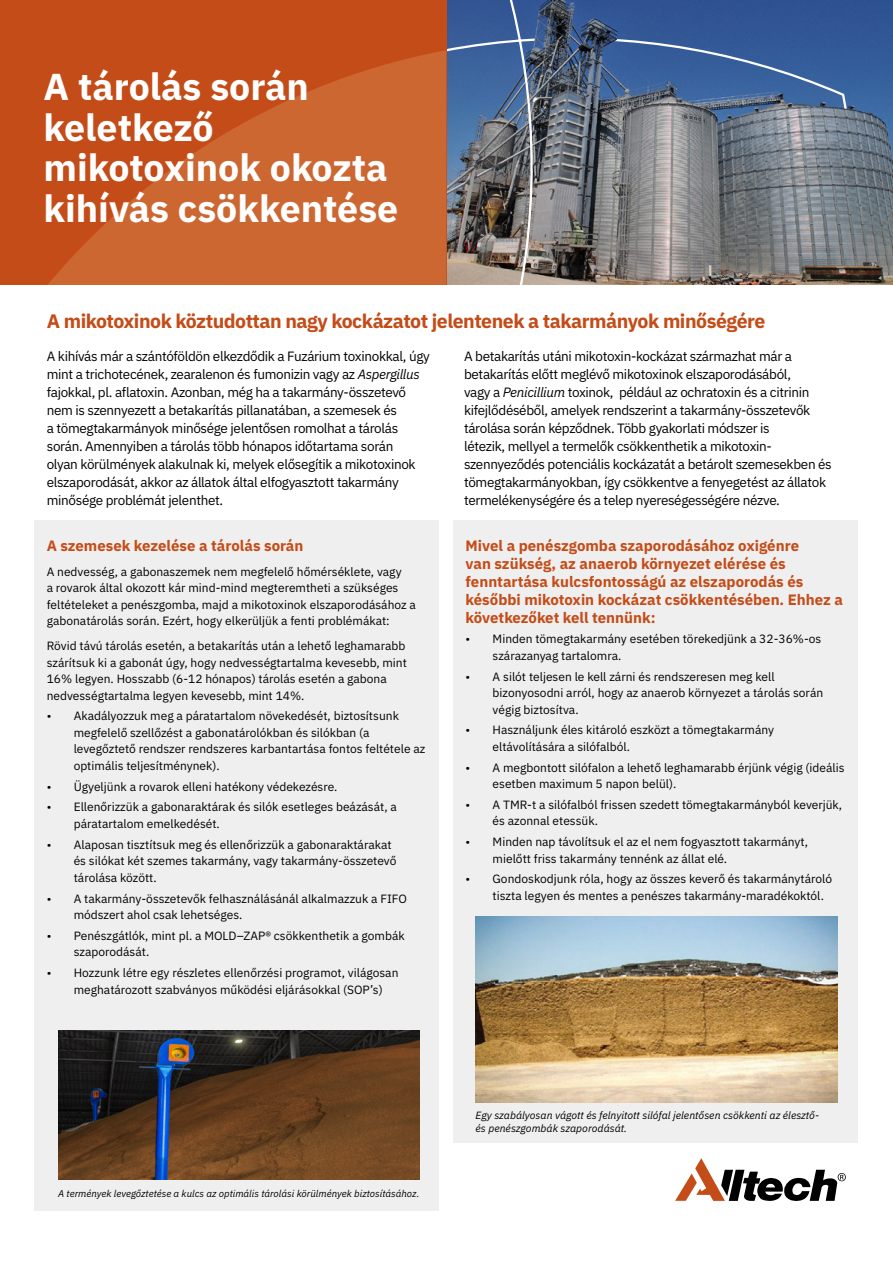
<style>
.page{position:relative;width:893px;height:1263px;background:#fff}
.page>*{position:absolute;margin:0;border:0;box-sizing:border-box;transform-origin:0 0}
.t1{font:700 37.5px/40.5px "IBM Plex Sans";color:#fff}
.t2{font:700 19.5px "IBM Plex Sans";letter-spacing:-.025em;color:#c44c18}
.t3{font:700 15px/18px "IBM Plex Sans";color:#c44c18}
.t4{font:13.5px/18px "IBM Plex Sans";letter-spacing:-.025em;color:#000}
.t5{font:12px/16.5px "IBM Plex Sans";color:#000}
.t6{font:italic 10.5px/12.6px "IBM Plex Sans";color:#000}
.t7{font:italic 9.75px "IBM Plex Sans";color:#000}
.s1{font-style:italic}
</style>
<div class="page">
<img style="left:878px;top:0;width:15px;height:285px">
<img style="left:446px;top:0;width:432px;height:285px">
<div style="left:0;top:0;width:446px;height:285px;background:#c44c18"></div>
<svg style="left:48px;top:50px;width:398px;height:235px;fill:#cd6732"></svg>
<div style="left:34px;top:520px;width:404px;height:690px;background:#f0efef"></div>
<div style="left:454px;top:520px;width:404px;height:622px;background:#f0efef"></div>
<img style="left:476px;top:916px;width:361px;height:187px">
<img style="left:58px;top:1030px;width:362px;height:149px">
<svg style="left:675px;top:1158px;width:171px;height:43px"></svg>
<h1 class="t1" style="left:44px;top:64px;width:356px">A tárolás során keletkező mikotoxinok okozta kihívás csökkentése</h1>
<h2 class="t2" style="left:47px;top:305px;width:720px">A mikotoxinok köztudottan nagy kockázatot jelentenek a takarmányok minőségére</h2>
<p class="t4" style="left:47px;top:346px;width:385px">A kihívás már a szántóföldön elkezdődik a Fuzárium toxinokkal, úgy mint a trichotecének, zearalenon és fumonizin vagy az <span class="s1">Aspergillus </span>fajokkal, pl. aflatoxin. Azonban, még ha a takarmány-összetevő nem is szennyezett a betakarítás pillanatában, a szemesek és<br>a tömegtakarmányok minősége jelentősen romolhat a tárolás során. Amennyiben a tárolás több hónapos időtartama során<br>olyan körülmények alakulnak ki, melyek elősegítik a mikotoxinok elszaporodását, akkor az állatok által elfogyasztott takarmány minősége problémát jelenthet.</p>
<p class="t4" style="left:464px;top:346px;width:369px">A betakarítás utáni mikotoxin-kockázat származhat már a betakarítás előtt meglévő mikotoxinok elszaporodásából,<br>vagy a <span class="s1">Penicillium</span> toxinok, például az ochratoxin és a citrinin kifejlődéséből, amelyek rendszerint a takarmány-összetevők tárolása során képződnek. Több gyakorlati módszer is<br>létezik, mellyel a termelők csökkenthetik a mikotoxin&shy;szennyeződés potenciális kockázatát a betárolt szemesekben és tömegtakarmányokban, így csökkentve a fenyegetést az állatok termelékenységére és a telep nyereségességére nézve.</p>
<p class="t3" style="left:47px;top:535px;width:258px">A szemesek kezelése a tárolás során</p>
<p class="t5" style="left:47px;top:562px;width:371px">A nedvesség, a gabonaszemek nem megfelelő hőmérséklete, vagy<br>a rovarok által okozott kár mind-mind megteremtheti a szükséges feltételeket a penészgomba, majd a mikotoxinok elszaporodásához a gabonatárolás során. Ezért, hogy elkerüljük a fenti problémákat:</p>
<p class="t5" style="left:47px;top:637px;width:362px">Rövid távú tárolás esetén, a betakarítás után a lehető leghamarabb szárítsuk ki a gabonát úgy, hogy nedvességtartalma kevesebb, mint 16% legyen. Hosszabb (6-12 hónapos) tárolás esetén a gabona nedvességtartalma legyen kevesebb, mint 14%.</p>
<p class="t5" style="left:74px;top:707px;width:353px;text-indent:-27px">• Akadályozzuk meg a páratartalom növekedését, biztosítsunk megfelelő szellőzést a gabonatárolókban és silókban (a levegőztető rendszer rendszeres karbantartása fontos feltétele az optimális teljesítménynek).</p>
<p class="t5" style="left:47px;top:777px;width:292px">• Ügyeljünk a rovarok elleni hatékony védekezésre.</p>
<p class="t5" style="left:74px;top:798px;width:325px;text-indent:-27px">• Ellenőrizzük a gabonaraktárak és silók esetleges beázását, a páratartalom emelkedését.</p>
<p class="t5" style="left:74px;top:835px;width:324px;text-indent:-27px">• Alaposan tisztítsuk meg és ellenőrizzük a gabonaraktárakat és silókat két szemes takarmány, vagy takarmány-összetevő tárolása között.</p>
<p class="t5" style="left:74px;top:889px;width:335px;text-indent:-27px">• A takarmány-összetevők felhasználásánál alkalmazzuk a FIFO módszert ahol csak lehetséges.</p>
<p class="t5" style="left:74px;top:926px;width:333px;text-indent:-27px">• Penészgátlók, mint pl. a MOLD–ZAP® csökkenthetik a gombák szaporodását.</p>
<p class="t5" style="left:74px;top:963px;width:326px;text-indent:-27px">• Hozzunk létre egy részletes ellenőrzési programot, világosan meghatározott szabványos működési eljárásokkal (SOP’s)</p>
<p class="t3" style="left:466px;top:535px;width:379px">Mivel a penészgomba szaporodásához oxigénre<br>van szükség, az anaerob környezet elérése és fenntartása kulcsfontosságú az elszaporodás és későbbi mikotoxin kockázat csökkentésében. Ehhez a következőket kell tennünk:</p>
<p class="t5" style="left:493px;top:630px;width:330px;text-indent:-27px">• Minden tömegtakarmány esetében törekedjünk a 32-36%-os szárazanyag tartalomra.</p>
<p class="t5" style="left:493px;top:667px;width:332px;text-indent:-27px">• A silót teljesen le kell zárni és rendszeresen meg kell bizonyosodni arról, hogy az anaerob környezet a tárolás során végig biztosítva.</p>
<p class="t5" style="left:493px;top:721px;width:283px;text-indent:-27px">• Használjunk éles kitároló eszközt a tömegtakarmány eltávolítására a silófalból.</p>
<p class="t5" style="left:493px;top:758px;width:353px;text-indent:-27px">• A megbontott silófalon a lehető leghamarabb érjünk végig (ideális esetben maximum 5 napon belül).</p>
<p class="t5" style="left:493px;top:795px;width:351px;text-indent:-27px">• A TMR-t a silófalból frissen szedett tömegtakarmányból keverjük, és azonnal etessük.</p>
<p class="t5" style="left:493px;top:833px;width:317px;text-indent:-27px">• Minden nap távolítsuk el az el nem fogyasztott takarmányt, mielőtt friss takarmány tennénk az állat elé.</p>
<p class="t5" style="left:493px;top:870px;width:341px;text-indent:-27px">• Gondoskodjunk róla, hogy az összes keverő és takarmánytároló tiszta legyen és mentes a penészes takarmány-maradékoktól.</p>
<p class="t7" style="left:58px;top:1186px;width:363px">A termények levegőztetése a kulcs az optimális tárolási körülmények biztosításához.</p>
<p class="t6" style="left:476px;top:1108px;width:345px">Egy szabályosan vágott és felnyitott silófal jelentősen csökkenti az élesztő&shy;és penészgombák szaporodását.</p>
</div>
